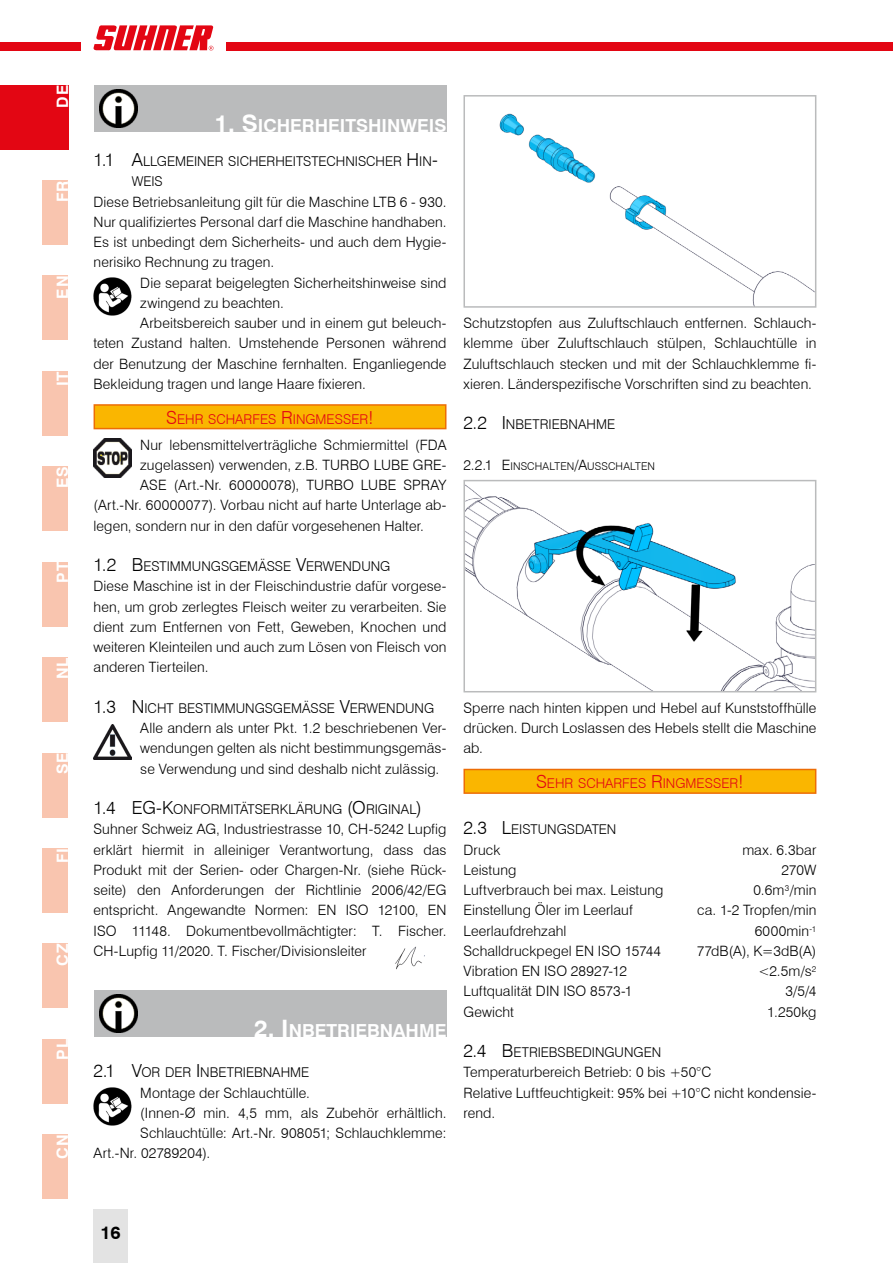
<style>
.page{position:relative;width:893px;height:1263px;background:#fff}
.page>*{position:absolute;margin:0;border:0;box-sizing:border-box;transform-origin:0 0}
.t1{font:700 18px "Swiss 721 BT";color:#fff}
.t2{font:300 18px "Swiss 721 BT";color:#000}
.t3{font:700 18px "Swiss 721 BT";color:#000}
.t4{font:700 15.75px "Swiss 721 BT";letter-spacing:.05em;color:#fff}
.t5{font:300 14.25px/20.2px "Swiss 721 BT";letter-spacing:.005em;color:#000;text-align:justify}
.t6{font:300 14.25px "Swiss 721 BT";letter-spacing:.025em;color:#000}
.t7{font:300 13.5px/20.2px "Swiss 721 BT";color:#000}
.t8{font:300 13.5px "Swiss 721 BT";color:#e30613}
.t9{font:300 10.65px "Swiss 721 BT";letter-spacing:.01em;color:#000}
.s1{font-size:24px}
.s2{font-size:18px}
.s3{font-size:14.25px}
</style>
<div class="page">
<div style="left:43px;top:1134px;width:25px;height:65px;background:#f9c5af"></div>
<div style="left:43px;top:1039px;width:25px;height:64px;background:#f9c5af"></div>
<div style="left:43px;top:944px;width:25px;height:64px;background:#f9c5af"></div>
<div style="left:43px;top:848px;width:25px;height:64px;background:#f9c5af"></div>
<div style="left:43px;top:753px;width:25px;height:64px;background:#f9c5af"></div>
<div style="left:43px;top:657px;width:25px;height:65px;background:#f9c5af"></div>
<div style="left:43px;top:562px;width:25px;height:64px;background:#f9c5af"></div>
<div style="left:43px;top:467px;width:25px;height:64px;background:#f9c5af"></div>
<div style="left:43px;top:371px;width:25px;height:64px;background:#f9c5af"></div>
<div style="left:43px;top:276px;width:25px;height:64px;background:#f9c5af"></div>
<div style="left:43px;top:180px;width:25px;height:65px;background:#f9c5af"></div>
<img style="left:94px;top:277px;width:38px;height:38px">
<div style="left:94px;top:405px;width:352px;height:24px;background:#fab600"></div>
<div style="left:94px;top:404px;width:352px;height:25px;border:2px solid #ed6d05"></div>
<img style="left:94px;top:439px;width:38px;height:38px">
<img style="left:94px;top:724px;width:38px;height:35px">
<div style="left:94px;top:990px;width:352px;height:47px;background:#babbbc"></div>
<img style="left:100px;top:994px;width:38px;height:39px">
<img style="left:94px;top:1087px;width:38px;height:38px">
<div style="left:94px;top:85px;width:352px;height:47px;background:#babbbc"></div>
<img style="left:100px;top:89px;width:38px;height:39px">
<img style="left:395px;top:946px;width:30px;height:24px">
<div style="left:464px;top:769px;width:352px;height:24px;background:#fab600"></div>
<div style="left:463px;top:769px;width:353px;height:25px;border:2px solid #ed6d05"></div>
<img style="left:499px;top:113px;width:314px;height:192px">
<div style="left:463px;top:95px;width:353px;height:213px;border:2px solid #babbbc"></div>
<img style="left:466px;top:485px;width:347px;height:204px">
<div style="left:463px;top:480px;width:353px;height:212px;border:2px solid #babbbc"></div>
<div style="left:0;top:43px;width:893px;height:8px;background:#e30613"></div>
<div style="left:81px;top:17px;width:144px;height:42px;background:#fff"></div>
<svg style="left:93px;top:25px;width:120px;height:26px"></svg>
<div style="left:94px;top:1209px;width:34px;height:54px;background:#e3e3e3"></div>
<div style="left:0;top:85px;width:68px;height:64px;background:#e30613"></div>
<p class="t4" style="left:53px;top:108px;width:24px;rotate:-90deg">DE</p>
<p class="t4" style="left:53px;top:202px;width:23px;rotate:-90deg">FR</p>
<p class="t4" style="left:53px;top:299px;width:24px;rotate:-90deg">EN</p>
<p class="t4" style="left:53px;top:386px;width:16px;rotate:-90deg">IT</p>
<p class="t4" style="left:53px;top:488px;width:23px;rotate:-90deg">ES</p>
<p class="t4" style="left:53px;top:583px;width:22px;rotate:-90deg">PT</p>
<p class="t4" style="left:53px;top:679px;width:23px;rotate:-90deg">NL</p>
<p class="t4" style="left:53px;top:774px;width:23px;rotate:-90deg">SE</p>
<p class="t4" style="left:53px;top:863px;width:17px;rotate:-90deg">FI</p>
<p class="t4" style="left:53px;top:966px;width:23px;rotate:-90deg">CZ</p>
<p class="t4" style="left:53px;top:1059px;width:22px;rotate:-90deg">PL</p>
<p class="t4" style="left:53px;top:1159px;width:26px;rotate:-90deg">CN</p>
<p class="t1" style="left:215px;top:114px;width:125px"><span class="s1">1. S</span>ICHERHEITS</p>
<p class="t1" style="left:368px;top:114px;width:60px">HINWEIS</p>
<p class="t7" style="left:132px;top:151px;width:308px;text-indent:-38px"><span class="s2">1.1 A</span>LLGEMEINER SICHERHEITSTECHNISCHER <span class="s2">H</span> IN<span class="s2">-<br></span>WEIS</p>
<p class="t5" style="left:94px;top:191px;width:354px">Diese Betriebsanleitung gilt für die Maschine LTB 6 - 930.<br>Nur qualifiziertes Personal darf die Maschine handhaben.<br>Es ist unbedingt dem Sicherheits- und auch dem Hygie&shy;nerisiko Rechnung zu tragen.</p>
<p class="t5" style="left:140px;top:272px;width:308px">Die separat beigelegten Sicherheitshinweise sind</p>
<p class="t5" style="left:140px;top:292px;width:145px">zwingend zu beachten.</p>
<p class="t5" style="left:140px;top:313px;width:308px">Arbeitsbereich sauber und in einem gut beleuch-</p>
<p class="t5" style="left:94px;top:333px;width:354px">teten Zustand halten. Umstehende Personen während</p>
<p class="t5" style="left:94px;top:353px;width:354px">der Benutzung der Maschine fernhalten. Enganliegende</p>
<p class="t5" style="left:94px;top:373px;width:274px">Bekleidung tragen und lange Haare fixieren.</p>
<p class="t8" style="left:166px;top:411px;width:209px"><span class="s2">S</span>EHR SCHARFES <span class="s2">R</span>INGMESSER<span class="s2">!</span></p>
<p class="t5" style="left:140px;top:434px;width:308px">Nur lebensmittelverträgliche Schmiermittel (FDA</p>
<p class="t5" style="left:140px;top:454px;width:308px">zugelassen) verwenden, z.B. TURBO LUBE GRE-</p>
<p class="t5" style="left:140px;top:475px;width:308px">ASE (Art.-Nr. 60000078), TURBO LUBE SPRAY</p>
<p class="t5" style="left:94px;top:495px;width:354px">(Art.-Nr. 60000077). Vorbau nicht auf harte Unterlage ab-</p>
<p class="t5" style="left:94px;top:515px;width:332px">legen, sondern nur in den dafür vorgesehenen Halter.</p>
<p class="t7" style="left:94px;top:556px;width:298px"><span class="s2">1.2 B</span>ESTIMMUNGSGEMÄSSE <span class="s2">V</span>ERWENDUNG</p>
<p class="t5" style="left:94px;top:576px;width:354px">Diese Maschine ist in der Fleischindustrie dafür vorgese&shy;hen, um grob zerlegtes Fleisch weiter zu verarbeiten. Sie dient zum Entfernen von Fett, Geweben, Knochen und weiteren Kleinteilen und auch zum Lösen von Fleisch von anderen Tierteilen.</p>
<p class="t7" style="left:94px;top:698px;width:342px"><span class="s2">1.3 N</span> ICHT BESTIMMUNGSGEMÄSSE <span class="s2">V</span>ERWENDUNG</p>
<p class="t5" style="left:140px;top:718px;width:308px">Alle andern als unter Pkt. 1.2 beschriebenen Ver&shy;wendungen gelten als nicht bestimmungsgemäs&shy;se Verwendung und sind deshalb nicht zulässig.</p>
<p class="t2" style="left:94px;top:797px;width:40px">1.4 EG</p>
<p class="t7" style="left:156px;top:799px;width:267px"><span class="s2">-K</span>ONFORMITÄTSERKLÄRUNG <span class="s2">(O</span>RIGINAL<span class="s2">)</span></p>
<p class="t5" style="left:94px;top:819px;width:354px">Suhner Schweiz AG, Industriestrasse 10, CH-5242 Lupfig erklärt hiermit in alleiniger Verantwortung, dass das Produkt mit der Serien- oder Chargen-Nr. (siehe Rück&shy;seite) den Anforderungen der Richtlinie 2006/42/EG entspricht. Angewandte Normen: EN ISO 12100, EN ISO 11148. Dokumentbevollmächtigter: T. Fischer.<br>CH-Lupfig 11/2020. T. Fischer/Divisionsleiter</p>
<p class="t1" style="left:254px;top:1019px;width:72px"><span class="s1">2. I</span>NBETRIE</p>
<p class="t1" style="left:367px;top:1019px;width:79px">BNAHME</p>
<p class="t7" style="left:94px;top:1062px;width:217px"><span class="s2">2.1 V</span>OR DER <span class="s2">I</span> NBETRIEBNAHME</p>
<p class="t5" style="left:140px;top:1082px;width:171px">Montage der Schlauchtülle.</p>
<p class="t5" style="left:140px;top:1102px;width:308px">(Innen-Ø min. 4,5 mm, als Zubehör erhältlich.</p>
<p class="t5" style="left:140px;top:1123px;width:308px">Schlauchtülle: Art.-Nr. 908051; Schlauchklemme:</p>
<p class="t5" style="left:94px;top:1143px;width:118px">Art.-Nr. 02789204).</p>
<p class="t5" style="left:463px;top:313px;width:354px">Schutzstopfen aus Zuluftschlauch entfernen. Schlauch&shy;klemme über Zuluftschlauch stülpen, Schlauchtülle in Zuluftschlauch stecken und mit der Schlauchklemme fi&shy;xieren. Länderspezifische Vorschriften sind zu beachten.</p>
<p class="t7" style="left:463px;top:414px;width:153px"><span class="s2">2.2 I</span> NBETRIEBNAHME</p>
<p class="t9" style="left:463px;top:460px;width:193px"><span class="s3">2.2.1 E</span> INSCHALTEN<span class="s3">/A</span>USSCHALTEN</p>
<p class="t5" style="left:463px;top:697px;width:354px">Sperre nach hinten kippen und Hebel auf Kunststoffhülle drücken. Durch Loslassen des Hebels stellt die Maschine ab.</p>
<p class="t8" style="left:536px;top:775px;width:209px"><span class="s2">S</span>EHR SCHARFES <span class="s2">R</span>INGMESSER<span class="s2">!</span></p>
<p class="t7" style="left:463px;top:819px;width:154px"><span class="s2">2.3 L</span>EISTUNGSDATEN</p>
<p class="t5" style="left:463px;top:839px;width:38px">Druck</p>
<p class="t5" style="left:742px;top:839px;width:76px">max. 6.3bar</p>
<p class="t5" style="left:463px;top:859px;width:54px">Leistung</p>
<p class="t5" style="left:781px;top:859px;width:37px">270W</p>
<p class="t5" style="left:463px;top:880px;width:201px">Luftverbrauch bei max. Leistung</p>
<p class="t5" style="left:753px;top:880px;width:64px">0.6m<sup>3</sup>/min</p>
<p class="t5" style="left:463px;top:900px;width:171px">Einstellung Öler im Leerlauf</p>
<p class="t5" style="left:697px;top:900px;width:121px">ca. 1-2 Tropfen/min</p>
<p class="t5" style="left:463px;top:920px;width:105px">Leerlaufdrehzahl</p>
<p class="t6" style="left:755px;top:922px;width:63px">6000min<sup>-1</sup></p>
<p class="t5" style="left:463px;top:940px;width:199px">Schalldruckpegel EN ISO 15744</p>
<p class="t5" style="left:697px;top:940px;width:121px">77dB(A), K=3dB(A)</p>
<p class="t5" style="left:463px;top:961px;width:165px">Vibration EN ISO 28927-12</p>
<p class="t5" style="left:758px;top:961px;width:60px">&lt;2.5m/s<sup>2</sup></p>
<p class="t5" style="left:463px;top:981px;width:170px">Luftqualität DIN ISO 8573-1</p>
<p class="t5" style="left:785px;top:981px;width:32px">3/5/4</p>
<p class="t5" style="left:463px;top:1001px;width:52px">Gewicht</p>
<p class="t5" style="left:767px;top:1001px;width:51px">1.250kg</p>
<p class="t7" style="left:463px;top:1042px;width:199px"><span class="s2">2.4 B</span>ETRIEBSBEDINGUNGEN</p>
<p class="t5" style="left:463px;top:1062px;width:354px;text-align:left">Temperaturbereich Betrieb: 0 bis +50°C<br>Relative Luftfeuchtigkeit: 95% bei +10°C nicht kondensie&shy;rend.</p>
<p class="t3" style="left:100px;top:1222px;width:22px">16</p>
</div>
